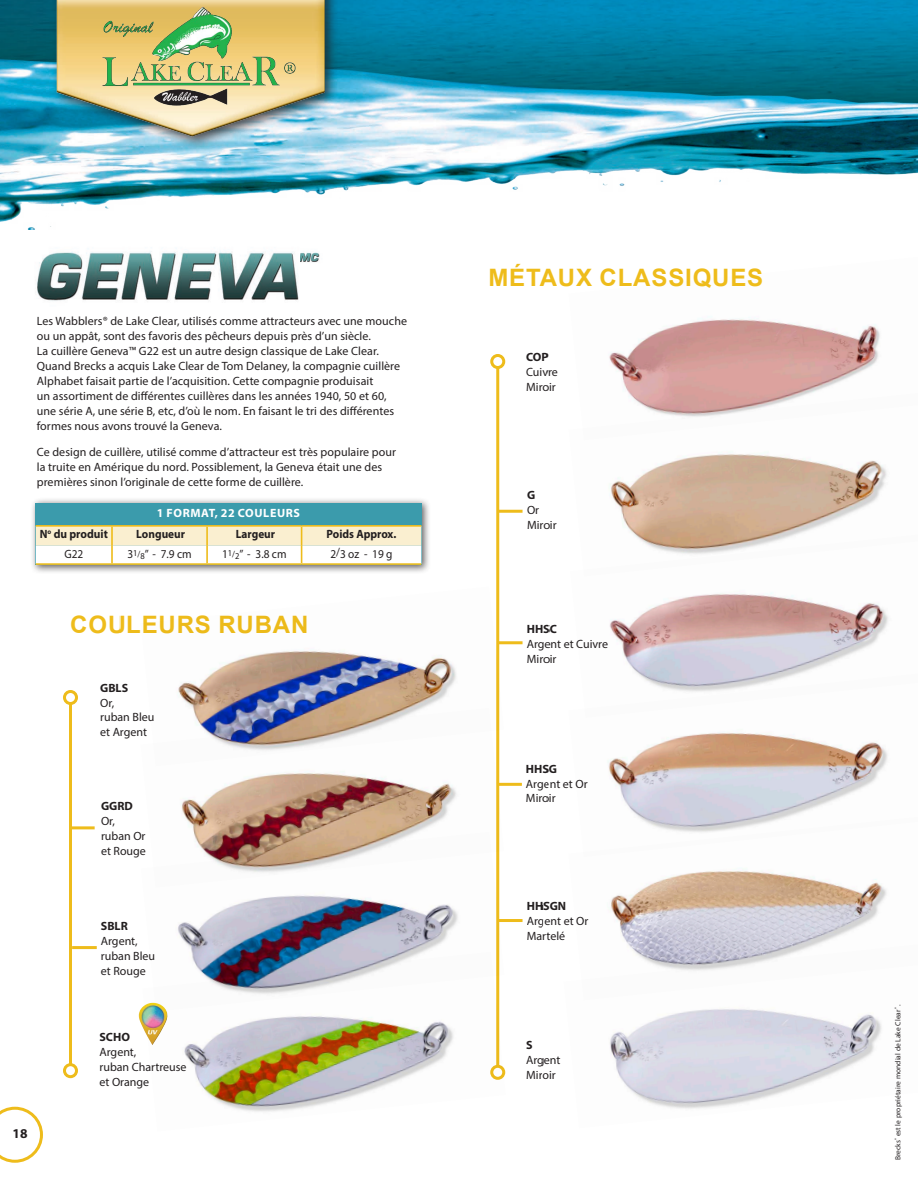
<style>
.page{position:relative;width:918px;height:1188px;background:#fff}
.page>*{position:absolute;margin:0;border:0;box-sizing:border-box;transform-origin:0 0}
.t1{font:700 24px "Arial";letter-spacing:.035em;color:#eebc1b}
.t2{font:700 13.5px "Myriad Pro";color:#231f20}
.t3{font:700 12.15px "Myriad Pro";color:#231f20;scale:.94 1}
.t4{font:12px/15px "Myriad Pro";letter-spacing:.005em;color:#231f20}
.t5{font:700 12px "Myriad Pro";color:#231f20}
.t6{font:12px "Myriad Pro";letter-spacing:.005em;color:#231f20;scale:.94 1}
.t7{font:700 12px "Myriad Pro";color:#231f20;scale:.94 1}
.t8{font:700 12px "Myriad Pro";letter-spacing:.05em;color:#fff}
.t9{font:7.5px "Myriad Pro";letter-spacing:.005em;color:#231f20}
.s1{font-size:12px}
.s2{font-size:9px}
</style>
<div class="page">
<img style="left:0;top:0;width:918px;height:230px">
<svg style="left:0;top:1107px;width:43px;height:56px"></svg>
<div style="left:52px;top:0;width:287px;height:150px;background:#231f20;opacity:.75"></div>
<img style="left:57px;top:0;width:268px;height:137px">
<img style="left:88px;top:6px;width:219px;height:102px">
<hr style="left:498px;top:641px;width:25px;height:3px;background:#eebc1b">
<hr style="left:496px;top:368px;width:3px;height:698px;background:#eebc1b">
<div style="left:490px;top:354px;width:15px;height:15px;border:3px solid #eebc1b;border-radius:50%"></div>
<hr style="left:498px;top:510px;width:25px;height:3px;background:#eebc1b">
<hr style="left:498px;top:919px;width:25px;height:3px;background:#eebc1b">
<hr style="left:497px;top:783px;width:25px;height:3px;background:#eebc1b">
<img style="left:609px;top:318px;width:271px;height:75px">
<img style="left:610px;top:393px;width:277px;height:142px">
<img style="left:609px;top:535px;width:279px;height:139px">
<img style="left:607px;top:674px;width:281px;height:143px">
<img style="left:611px;top:817px;width:276px;height:127px">
<img style="left:37px;top:251px;width:262px;height:50px">
<div style="left:30px;top:498px;width:400px;height:76px;background:#231f20;opacity:.7"></div>
<div style="left:35px;top:503px;width:386px;height:62px;background:#3b9bac"></div>
<hr style="left:36px;top:525px;width:76px;height:2px;background:#eebc1b">
<hr style="left:112px;top:525px;width:95px;height:2px;background:#eebc1b">
<hr style="left:207px;top:525px;width:95px;height:2px;background:#eebc1b">
<hr style="left:302px;top:525px;width:119px;height:2px;background:#eebc1b">
<svg style="left:36px;top:526px;width:385px;height:37px;background:#faf4df"></svg>
<hr style="left:36px;top:563px;width:76px;height:2px;background:#eebc1b">
<hr style="left:112px;top:563px;width:95px;height:2px;background:#eebc1b">
<hr style="left:207px;top:563px;width:95px;height:2px;background:#eebc1b">
<hr style="left:302px;top:563px;width:119px;height:2px;background:#eebc1b">
<img style="left:178px;top:887px;width:322px;height:65px">
<img style="left:151px;top:952px;width:355px;height:160px">
<hr style="left:69px;top:704px;width:3px;height:361px;background:#eebc1b">
<div style="left:63px;top:690px;width:15px;height:15px;border:3px solid #eebc1b;border-radius:50%"></div>
<div style="left:63px;top:1063px;width:15px;height:15px;border:3px solid #eebc1b;border-radius:50%"></div>
<hr style="left:72px;top:946px;width:25px;height:3px;background:#eebc1b">
<hr style="left:70px;top:826px;width:25px;height:3px;background:#eebc1b">
<img style="left:178px;top:587px;width:326px;height:121px">
<img style="left:181px;top:708px;width:323px;height:179px">
<img style="left:610px;top:944px;width:272px;height:165px">
<img style="left:138px;top:1003px;width:31px;height:42px">
<img style="left:300px;top:252px;width:20px;height:10px">
<p class="t4" style="left:37px;top:313px;width:372px">Les Wabblers® de Lake Clear, utilisés comme attracteurs avec une mouche ou un appât, sont des favoris des pêcheurs depuis près d’un siècle.<br>La cuillère Geneva™ G22 est un autre design classique de Lake Clear.<br>Quand Brecks a acquis Lake Clear de Tom Delaney, la compagnie cuillère Alphabet faisait partie de l’acquisition. Cette compagnie produisait<br>un assortiment de différentes cuillères dans les années 1940, 50 et 60, une série A, une série B, etc, d’où le nom. En faisant le tri des différentes formes nous avons trouvé la Geneva.</p>
<p class="t4" style="left:37px;top:444px;width:361px">Ce design de cuillère, utilisé comme d’attracteur est très populaire pour la truite en Amérique du nord. Possiblement, la Geneva était une des premières sinon l’originale de cette forme de cuillère.</p>
<p class="t8" style="left:157px;top:507px;width:145px">1 FORMAT, 22 COULEURS</p>
<p class="t3" style="left:40px;top:527px;width:74px"><span class="s1">N</span><sup>o</sup> du produit</p>
<p class="t7" style="left:136px;top:527px;width:53px">Longueur</p>
<p class="t7" style="left:236px;top:527px;width:43px">Largeur</p>
<p class="t7" style="left:327px;top:527px;width:76px">Poids Approx.</p>
<p class="t6" style="left:64px;top:547px;width:22px">G22</p>
<p class="t6" style="left:127px;top:547px;width:70px">3<sup>1</sup><span class="s2">/8</span>” - 7.9 cm</p>
<p class="t6" style="left:222px;top:547px;width:70px">1<sup>1</sup><span class="s2">/2</span>” - 3.8 cm</p>
<p class="t6" style="left:330px;top:547px;width:68px">2/3 oz - 19 g</p>
<p class="t1" style="left:70px;top:607px;width:240px">COULEURS RUBAN</p>
<p class="t5" style="left:100px;top:682px;width:30px">GBLS</p>
<p class="t4" style="left:100px;top:695px;width:16px">Or,</p>
<p class="t4" style="left:100px;top:709px;width:56px">ruban Bleu</p>
<p class="t4" style="left:100px;top:724px;width:48px">et Argent</p>
<p class="t5" style="left:101px;top:799px;width:33px">GGRD</p>
<p class="t4" style="left:101px;top:813px;width:16px">Or,</p>
<p class="t4" style="left:101px;top:828px;width:46px">ruban Or</p>
<p class="t4" style="left:101px;top:843px;width:46px">et Rouge</p>
<p class="t2" style="left:13px;top:1126px;width:16px">18</p>
<p class="t5" style="left:101px;top:919px;width:28px">SBLR</p>
<p class="t4" style="left:101px;top:933px;width:38px">Argent,</p>
<p class="t4" style="left:101px;top:948px;width:56px">ruban Bleu</p>
<p class="t4" style="left:101px;top:963px;width:46px">et Rouge</p>
<p class="t5" style="left:100px;top:1030px;width:32px">SCHO</p>
<p class="t4" style="left:100px;top:1044px;width:38px">Argent,</p>
<p class="t4" style="left:100px;top:1059px;width:89px">ruban Chartreuse et Orange</p>
<p class="t1" style="left:488px;top:261px;width:276px">MÉTAUX CLASSIQUES</p>
<p class="t5" style="left:526px;top:351px;width:24px">COP</p>
<p class="t4" style="left:526px;top:365px;width:33px">Cuivre</p>
<p class="t4" style="left:526px;top:380px;width:31px">Miroir</p>
<p class="t5" style="left:527px;top:489px;width:10px">G</p>
<p class="t4" style="left:527px;top:503px;width:14px">Or</p>
<p class="t4" style="left:527px;top:518px;width:31px">Miroir</p>
<p class="t5" style="left:527px;top:622px;width:32px">HHSC</p>
<p class="t4" style="left:527px;top:636px;width:83px">Argent et Cuivre</p>
<p class="t4" style="left:527px;top:651px;width:31px">Miroir</p>
<p class="t5" style="left:526px;top:763px;width:33px">HHSG</p>
<p class="t4" style="left:526px;top:776px;width:63px">Argent et Or</p>
<p class="t4" style="left:526px;top:790px;width:31px">Miroir</p>
<p class="t5" style="left:527px;top:900px;width:41px">HHSGN</p>
<p class="t4" style="left:527px;top:914px;width:63px">Argent et Or</p>
<p class="t4" style="left:527px;top:929px;width:40px">Martelé</p>
<p class="t5" style="left:526px;top:1038px;width:8px">S</p>
<p class="t4" style="left:526px;top:1052px;width:36px">Argent</p>
<p class="t4" style="left:526px;top:1067px;width:31px">Miroir</p>
<p class="t9" style="left:893px;top:1160px;width:157px;rotate:-90deg">Brecks<sup>®</sup> est le propriétaire mondial de Lake Clear<sup>®</sup> .</p>
</div>
